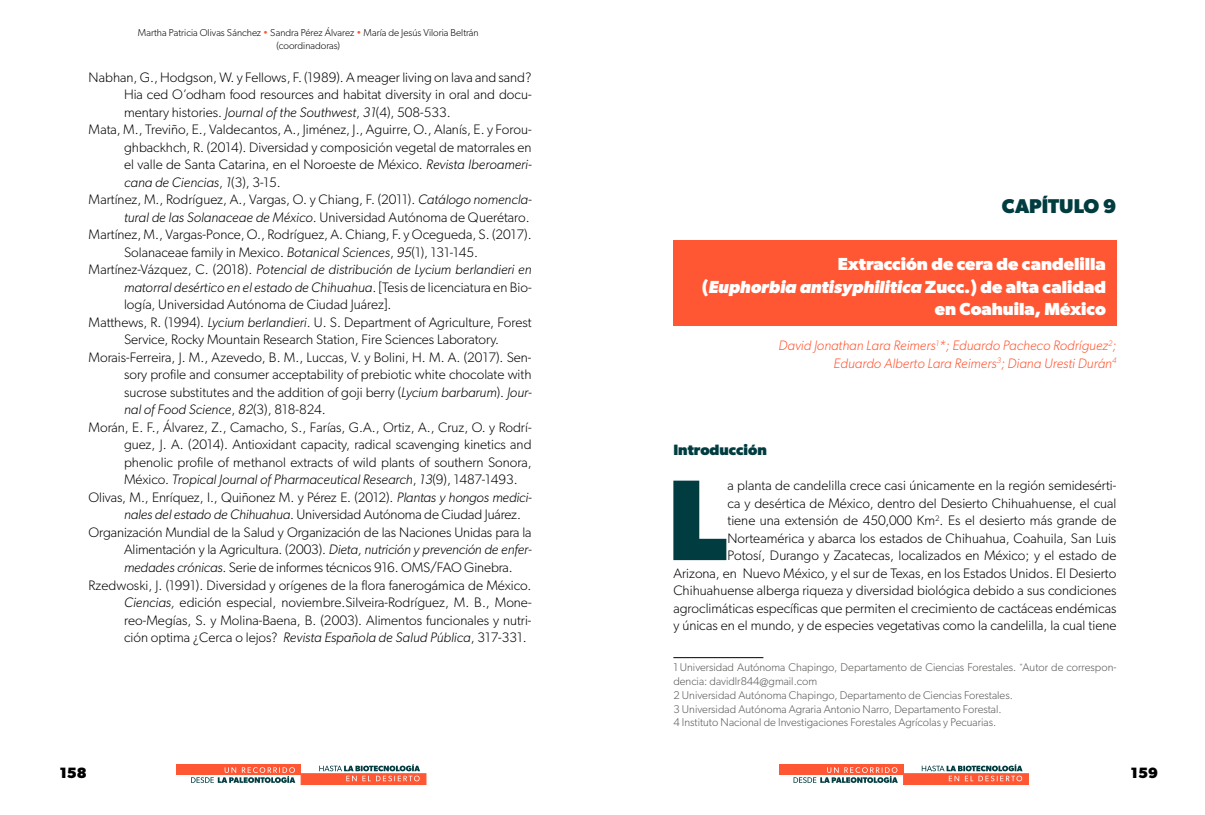
<style>
.page{position:relative;width:1205px;height:815px;background:#fff}
.page>*{position:absolute;margin:0;border:0;box-sizing:border-box;transform-origin:0 0}
.t1{font:700 115.25px "Gibson";color:#003c40}
.t2{font:700 20px "Gibson";color:#003c40}
.t3{font:700 17.5px/22.5px "Gibson";color:#fff;text-align:right}
.t4{font:700 15px "Gibson";color:#003c40}
.t5{font:700 15px "Gibson";color:#000}
.t6{font:300 13.75px/17.5px "Gibson";color:#000;text-align:right}
.t7{font:italic 300 13.75px "Gibson";color:#000}
.t8{font:italic 300 13.75px/17.5px "Gibson";color:#ff5733;text-align:right}
.t9{font:300 11.25px/13.8px "Gibson";color:#575756}
.t10{font:300 10px/12.5px "Gibson";color:#000;text-align:center}
.s1{color:#ff5733}
.s2{font-style:italic}
.s3{font-style:normal}
</style>
<div class="page">
<div style="left:176px;top:764px;width:125px;height:10px;background:#ff5733"></div>
<svg style="left:191px;top:767px;width:104px;height:16px"></svg>
<div style="left:301px;top:774px;width:125px;height:11px;background:#ff5733"></div>
<svg style="left:319px;top:764px;width:101px;height:17px"></svg>
<div style="left:779px;top:764px;width:125px;height:10px;background:#ff5733"></div>
<svg style="left:793px;top:767px;width:105px;height:16px"></svg>
<div style="left:903px;top:774px;width:125px;height:11px;background:#ff5733"></div>
<svg style="left:922px;top:764px;width:100px;height:17px"></svg>
<div style="left:673px;top:241px;width:443px;height:85px;background:#ff5733"></div>
<hr style="left:673px;top:657px;width:90px;height:1px;background:#000">
<p class="t10" style="left:138px;top:27px;width:342px">Martha Patricia Olivas Sánchez <span class="s1">•</span> Sandra Pérez Álvarez <span class="s1">•</span> María de Jesús Viloria Beltrán (coordinadoras)</p>
<p class="t6" style="left:89px;top:68px;width:444px">Nabhan, G., Hodgson, W. y Fellows, F. (1989). A meager living on lava and sand?</p>
<p class="t6" style="left:124px;top:86px;width:409px">Hia ced O’odham food resources and habitat diversity in oral and docu-</p>
<p class="t6" style="left:124px;top:103px;width:328px">mentary histories. <span class="s2">Journal of the Southwest</span>, <span class="s2">31</span>(4), 508-533.</p>
<p class="t6" style="left:89px;top:121px;width:444px">Mata, M., Treviño, E., Valdecantos, A., Jiménez, J., Aguirre, O., Alanís, E. y Forou-</p>
<p class="t6" style="left:124px;top:138px;width:409px">ghbackhch, R. (2014). Diversidad y composición vegetal de matorrales en</p>
<p class="t6" style="left:124px;top:156px;width:409px">el valle de Santa Catarina, en el Noroeste de México. <span class="s2">Revista Iberoameri-</span></p>
<p class="t7" style="left:124px;top:174px;width:158px">cana de Ciencias<span class="s3">,</span> 1<span class="s3">(3), 3-15.</span></p>
<p class="t6" style="left:89px;top:191px;width:444px">Martínez, M., Rodríguez, A., Vargas, O. y Chiang, F. (2011). <span class="s2">Catálogo nomencla-</span></p>
<p class="t6" style="left:124px;top:208px;width:407px"><span class="s2">tural de las Solanaceae de México</span>. Universidad Autónoma de Querétaro.</p>
<p class="t6" style="left:89px;top:226px;width:444px">Martínez, M., Vargas-Ponce, O., Rodríguez, A. Chiang, F. y Ocegueda, S. (2017).</p>
<p class="t6" style="left:124px;top:243px;width:356px">Solanaceae family in Mexico. <span class="s2">Botanical Sciences</span>, <span class="s2">95</span>(1), 131-145.</p>
<p class="t7" style="left:89px;top:261px;width:444px"><span class="s3">Martínez-Vázquez, C. (2018).</span> Potencial de distribución de Lycium berlandieri en</p>
<p class="t7" style="left:124px;top:279px;width:409px">matorral desértico en el estado de Chihuahua<span class="s3">. [Tesis de licenciatura en Bio-</span></p>
<p class="t6" style="left:124px;top:296px;width:269px">logía, Universidad Autónoma de Ciudad Juárez].</p>
<p class="t6" style="left:89px;top:313px;width:444px">Matthews, R. (1994). <span class="s2">Lycium berlandieri</span>. U. S. Department of Agriculture, Forest</p>
<p class="t6" style="left:124px;top:331px;width:377px">Service, Rocky Mountain Research Station, Fire Sciences Laboratory.</p>
<p class="t6" style="left:89px;top:348px;width:444px">Morais-Ferreira, J. M., Azevedo, B. M., Luccas, V. y Bolini, H. M. A. (2017). Sen-</p>
<p class="t6" style="left:124px;top:366px;width:409px">sory profile and consumer acceptability of prebiotic white chocolate with</p>
<p class="t6" style="left:124px;top:383px;width:409px">sucrose substitutes and the addition of goji berry (<span class="s2">Lycium barbarum</span>). <span class="s2">Jour-</span></p>
<p class="t7" style="left:124px;top:401px;width:203px">nal of Food Science<span class="s3">,</span> 82<span class="s3">(3), 818-824.</span></p>
<p class="t6" style="left:89px;top:418px;width:444px">Morán, E. F., Álvarez, Z., Camacho, S., Farías, G.A., Ortiz, A., Cruz, O. y Rodrí-</p>
<p class="t6" style="left:124px;top:436px;width:409px">guez, J. A. (2014). Antioxidant capacity, radical scavenging kinetics and</p>
<p class="t6" style="left:124px;top:453px;width:409px">phenolic profile of methanol extracts of wild plants of southern Sonora,</p>
<p class="t7" style="left:124px;top:471px;width:395px"><span class="s3">México.</span> Tropical Journal of Pharmaceutical Research<span class="s3">,</span> 13<span class="s3">(9), 1487-1493.</span></p>
<p class="t6" style="left:89px;top:488px;width:445px">Olivas, M., Enríquez, I., Quiñonez M. y Pérez E. (2012). <span class="s2">Plantas y hongos medici-</span></p>
<p class="t6" style="left:124px;top:506px;width:398px"><span class="s2">nales del estado de Chihuahua</span>. Universidad Autónoma de Ciudad Juárez.</p>
<p class="t6" style="left:89px;top:523px;width:444px">Organización Mundial de la Salud y Organización de las Naciones Unidas para la</p>
<p class="t6" style="left:124px;top:541px;width:409px">Alimentación y la Agricultura. (2003). <span class="s2">Dieta, nutrición y prevención de enfer-</span></p>
<p class="t6" style="left:124px;top:558px;width:390px"><span class="s2">medades crónicas</span>. Serie de informes técnicos 916. OMS/FAO Ginebra.</p>
<p class="t6" style="left:89px;top:576px;width:444px">Rzedwoski, J. (1991). Diversidad y orígenes de la flora fanerogámica de México.</p>
<p class="t6" style="left:124px;top:593px;width:409px"><span class="s2">Ciencias,</span> edición especial, noviembre.Silveira-Rodríguez, M. B., Mone-</p>
<p class="t6" style="left:124px;top:611px;width:409px">reo-Megías, S. y Molina-Baena, B. (2003). Alimentos funcionales y nutri-</p>
<p class="t6" style="left:124px;top:628px;width:404px">ción optima ¿Cerca o lejos? <span class="s2">Revista Española de Salud Pública</span>, 317-331.</p>
<h2 class="t2" style="left:1002px;top:194px;width:116px">CAPÍTULO 9</h2>
<p class="t3" style="left:702px;top:252px;width:406px">Extracción de cera de candelilla<br>(<span class="s2">Euphorbia antisyphilitica</span> Zucc.) de alta calidad en Coahuila, México</p>
<p class="t8" style="left:778px;top:336px;width:339px">David Jonathan Lara Reimers<sup>1</sup>*; Eduardo Pacheco Rodríguez<sup>2</sup>;<br>Eduardo Alberto Lara Reimers<sup>3</sup>; Diana Uresti Durán<sup>4</sup></p>
<p class="t4" style="left:673px;top:441px;width:95px">Introducción</p>
<h1 class="t1" style="left:667px;top:452px;width:61px">L</h1>
<p class="t6" style="left:673px;top:476px;width:444px">a planta de candelilla crece casi únicamente en la región semidesérti-<br>ca y desértica de México, dentro del Desierto Chihuahuense, el cual<br>tiene una extensión de 450,000 Km<sup>2</sup>. Es el desierto más grande de Norteamérica y abarca los estados de Chihuahua, Coahuila, San Luis<br>Potosí, Durango y Zacatecas, localizados en México; y el estado de<br>Arizona, en Nuevo México, y el sur de Texas, en los Estados Unidos. El Desierto Chihuahuense alberga riqueza y diversidad biológica debido a sus condiciones agroclimáticas específicas que permiten el crecimiento de cactáceas endémicas y únicas en el mundo, y de especies vegetativas como la candelilla, la cual tiene</p>
<p class="t9" style="left:673px;top:660px;width:444px">1 Universidad Autónoma Chapingo, Departamento de Ciencias Forestales. <sup>*</sup>Autor de correspon&shy;dencia: davidlr844@gmail.com<br>2 Universidad Autónoma Chapingo, Departamento de Ciencias Forestales.<br>3 Universidad Autónoma Agraria Antonio Narro, Departamento Forestal.<br>4 Instituto Nacional de Investigaciones Forestales Agrícolas y Pecuarias.</p>
<p class="t5" style="left:59px;top:764px;width:29px">158</p>
<p class="t5" style="left:1130px;top:764px;width:29px">159</p>
</div>
